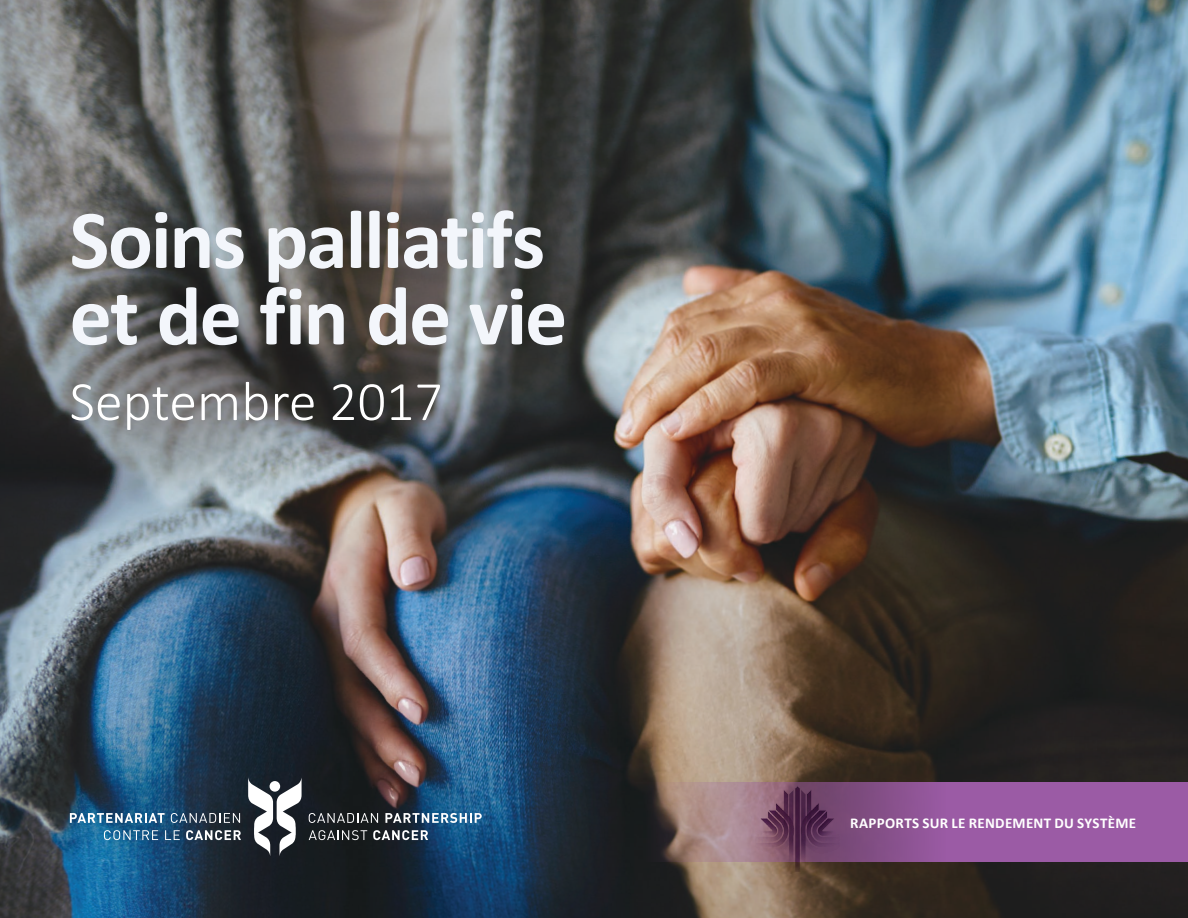
<style>
.page{position:relative;width:1188px;height:918px;background:#fff}
.page>*{position:absolute;margin:0;border:0;box-sizing:border-box;transform-origin:0 0}
.Report_Title{font:700 84px/76.5px "Calibri";letter-spacing:-.025em;color:#f3f6fb}
.t1{font:300 55.95px "Calibri";color:#fff}
.t2{font:700 15px "Calibri";letter-spacing:.02em;color:#fff}
</style>
<div class="page">
<img style="left:0;top:0;width:1188px;height:918px">
<svg style="left:561px;top:782px;width:627px;height:79px;background:#815582"></svg>
<img style="left:753px;top:784px;width:92px;height:88px">
<svg style="left:309px;top:813px;width:69px;height:10px"></svg>
<svg style="left:385px;top:813px;width:97px;height:10px"></svg>
<svg style="left:309px;top:830px;width:58px;height:10px"></svg>
<svg style="left:373px;top:830px;width:55px;height:10px"></svg>
<svg style="left:70px;top:813px;width:95px;height:10px"></svg>
<svg style="left:171px;top:813px;width:69px;height:10px"></svg>
<svg style="left:104px;top:830px;width:54px;height:10px"></svg>
<svg style="left:165px;top:830px;width:15px;height:10px"></svg>
<svg style="left:186px;top:830px;width:55px;height:10px"></svg>
<svg style="left:248px;top:778px;width:54px;height:78px"></svg>
<div style="left:270px;top:781px;width:10px;height:11px;background:#fff;border-radius:50%"></div>
<p class="Report_Title" style="left:70px;top:202px;width:499px">Soins palliatifs et de fin de vie</p>
<p class="t1" style="left:70px;top:367px;width:375px">Septembre 2017</p>
<p class="t2" style="left:850px;top:813px;width:287px">RAPPORTS SUR LE RENDEMENT DU SYSTÈME</p>
</div>
